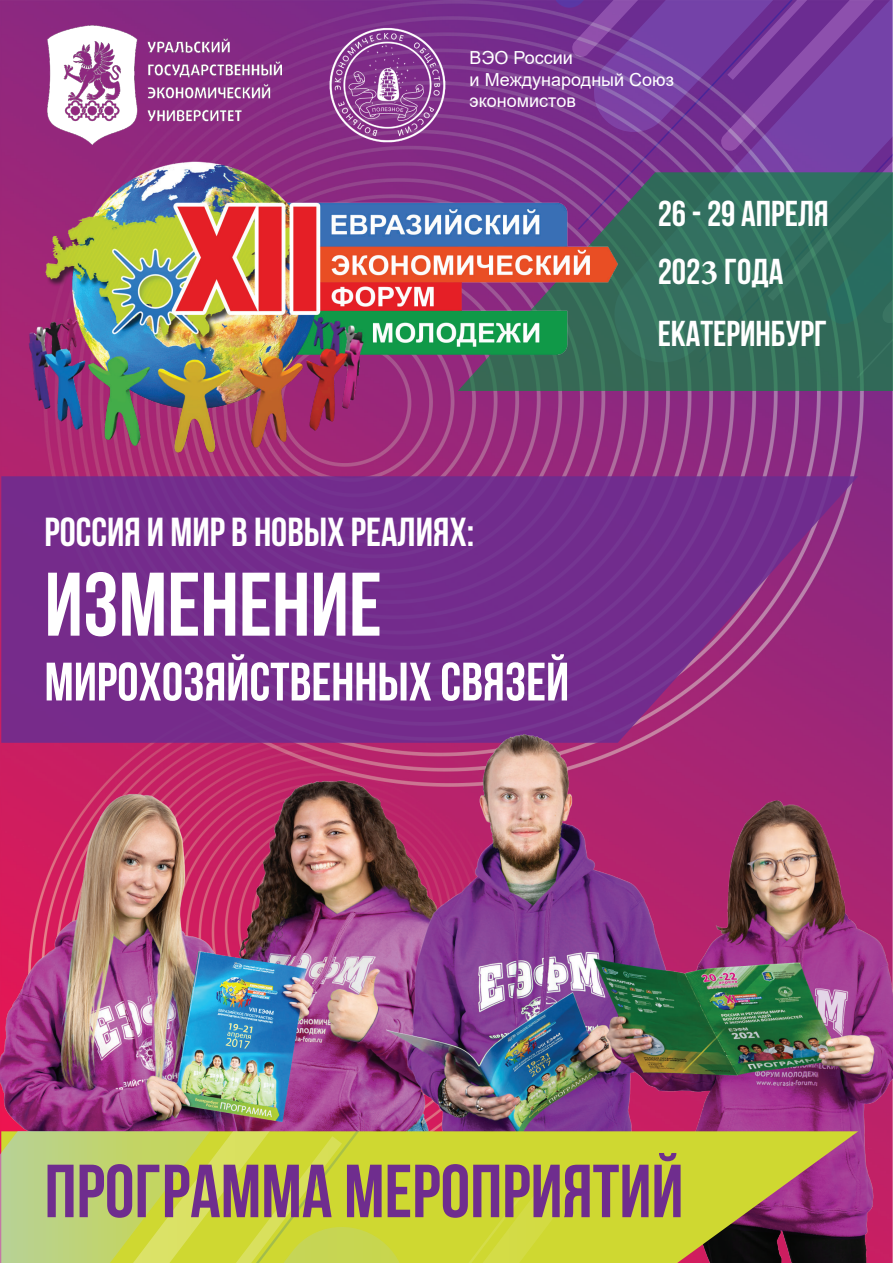
<style>
.page{position:relative;width:893px;height:1263px;background:#fff}
.page>*{position:absolute;margin:0;border:0;box-sizing:border-box;transform-origin:0 0}
.t1{font:700 90px "Bebas Neue";color:#fff}
.t2{font:700 75px "Bebas Neue";color:#6f2d8e}
.t3{font:700 54px "Bebas Neue";color:#fff}
.t4{font:700 40.5px "Bebas Neue";color:#fff}
.t5{font:700 36px/58.5px "Bebas Neue";color:#fff}
.t6{font:18px/21.6px "Arial";color:#fff}
.s1{font-family:"Minion Pro"}
</style>
<div class="page">
<img style="left:0;top:0;width:893px;height:685px">
<svg style="left:551px;top:0;width:342px;height:172px"></svg>
<svg style="left:618px;top:172px;width:275px;height:219px;fill:#326c5f"></svg>
<img style="left:22px;top:151px;width:596px;height:309px">
<img style="left:48px;top:26px;width:233px;height:118px">
<img style="left:320px;top:19px;width:126px;height:132px">
<svg style="left:1px;top:476px;width:857px;height:209px;fill:#742c8d"></svg>
<img style="left:0;top:685px;width:893px;height:578px">
<svg style="left:686px;top:1131px;width:172px;height:132px"></svg>
<div style="left:579px;top:1131px;width:107px;height:132px;background:#cfd831"></div>
<svg style="left:354px;top:1131px;width:225px;height:132px"></svg>
<svg style="left:0;top:1131px;width:354px;height:132px"></svg>
<p class="t6" style="left:470px;top:47px;width:206px">ВЭО России<br>и Международный Союз экономистов</p>
<h3 class="t4" style="left:45px;top:509px;width:431px">РОССИЯ И МИР В НОВЫХ РЕАЛИЯХ:</h3>
<h1 class="t1" style="left:45px;top:555px;width:339px">ИЗМЕНЕНИЕ</h1>
<h3 class="t3" style="left:45px;top:652px;width:526px">МИРОХОЗЯЙСТВЕННЫХ СВЯЗЕЙ</h3>
<h3 class="t5" style="left:658px;top:183px;width:172px">26 - 29 апреля<br>202<span class="s1">3</span> года</h3>
<h3 class="t5" style="left:658px;top:304px;width:171px">Екатеринбург</h3>
<h2 class="t2" style="left:45px;top:1150px;width:640px">ПРОГРАММА МЕРОПРИЯТИЙ</h2>
</div>
